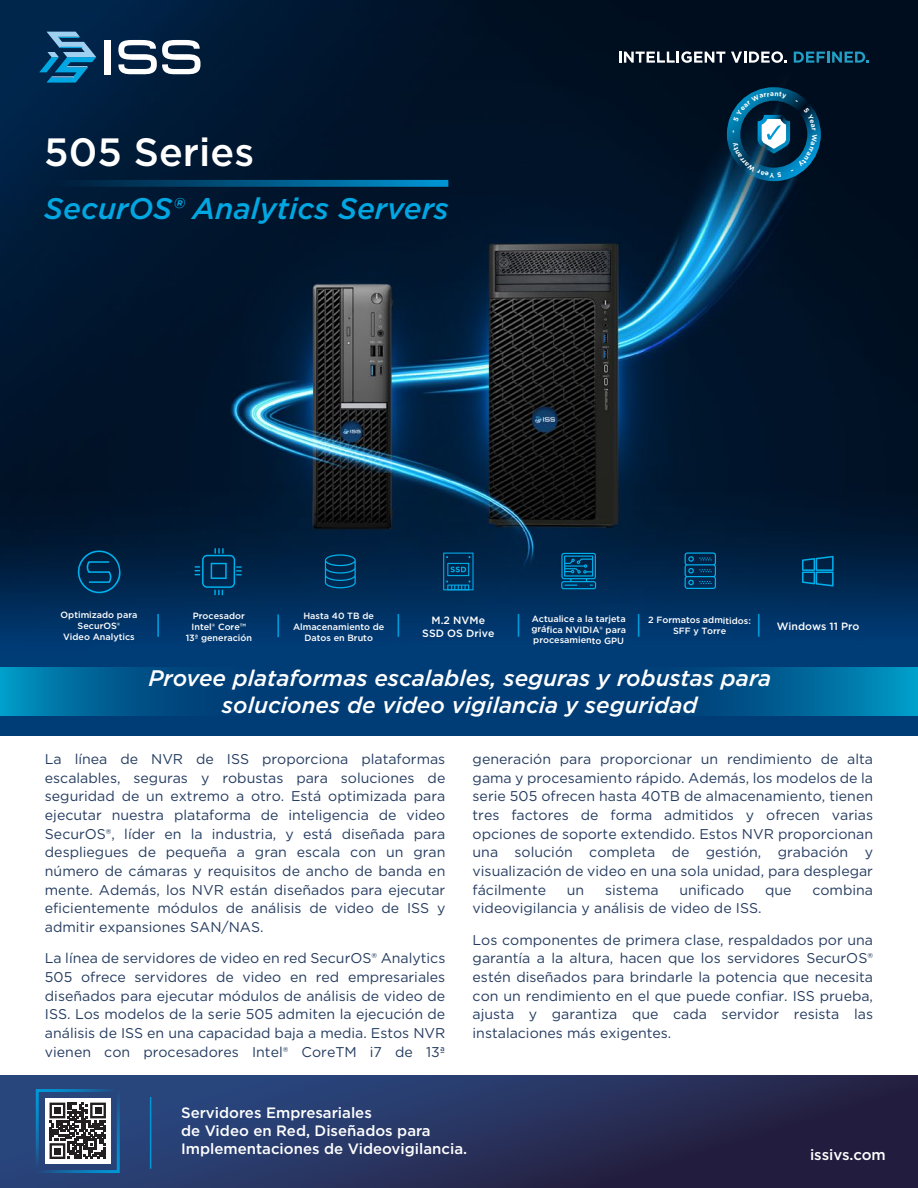
<style>
.page{position:relative;width:918px;height:1188px;background:#fff}
.page>*{position:absolute;margin:0;border:0;box-sizing:border-box;transform-origin:0 0}
.t1{font:500 39.45px "Gotham";color:#fff}
.t2{font:italic 500 29.7px "Gotham";color:#00a7e2}
.t3{font:italic 500 22.5px/27px "Gotham";color:#fff;text-align:center}
.t4{font:500 15px/18px "Gotham";color:#fff}
.t5{font:14.1px/18.6px "Gotham";color:#253c60;text-align:justify}
.t6{font:500 10.5px/12.6px "Gotham";color:#fff;text-align:center}
.t7{font:500 9px/10.8px "Gotham";color:#fff;text-align:center}
</style>
<div class="page">
<img style="left:0;top:0;width:918px;height:735px">
<svg style="left:614px;top:668px;width:304px;height:48px;background:#005f93"></svg>
<svg style="left:0;top:668px;width:294px;height:48px;background:#00598e"></svg>
<svg style="left:619px;top:51px;width:106px;height:12px"></svg>
<svg style="left:731px;top:51px;width:56px;height:12px"></svg>
<svg style="left:794px;top:52px;width:75px;height:11px"></svg>
<svg style="left:51px;top:180px;width:397px;height:7px;background:#005480"></svg>
<div style="left:105px;top:40px;width:6px;height:34px;background:#fff"></div>
<svg style="left:118px;top:40px;width:82px;height:34px"></svg>
<svg style="left:39px;top:32px;width:57px;height:51px;background:#20658e"></svg>
<hr style="left:157px;top:614px;width:2px;height:23px;background:#0098d7">
<hr style="left:277px;top:614px;width:2px;height:23px;background:#0098d7">
<svg style="left:398px;top:614px;width:1px;height:23px"></svg>
<svg style="left:518px;top:614px;width:1px;height:23px"></svg>
<svg style="left:638px;top:614px;width:1px;height:23px"></svg>
<hr style="left:758px;top:614px;width:2px;height:23px;background:#0098d7">
<svg style="left:443px;top:553px;width:31px;height:37px"></svg>
<svg style="left:802px;top:556px;width:32px;height:31px"></svg>
<svg style="left:77px;top:551px;width:44px;height:42px;background:#003a62"></svg>
<svg style="left:195px;top:548px;width:47px;height:47px;background:#003961"></svg>
<svg style="left:325px;top:554px;width:31px;height:34px"></svg>
<svg style="left:685px;top:552px;width:31px;height:37px"></svg>
<svg style="left:561px;top:553px;width:35px;height:36px"></svg>
<div style="left:727px;top:87px;width:94px;height:94px;border:14px solid #fff;border-radius:50%"></div>
<svg style="left:0;top:1076px;width:918px;height:112px;background:#26325e"></svg>
<hr style="left:150px;top:1097px;width:1px;height:72px;background:#0098d7">
<div style="left:45px;top:1098px;width:65px;height:66px;background:#fff"></div>
<svg style="left:50px;top:1103px;width:56px;height:56px"></svg>
<div style="left:54px;top:1107px;width:7px;height:7px;background:#231f20"></div>
<div style="left:95px;top:1107px;width:6px;height:7px;background:#231f20"></div>
<div style="left:54px;top:1148px;width:7px;height:6px;background:#231f20"></div>
<svg style="left:733px;top:92px;width:84px;height:85px;background:#155170"></svg>
<h1 class="t1" style="left:44px;top:126px;width:211px">505 Series</h1>
<h2 class="t2" style="left:44px;top:189px;width:406px">SecurOS® Analytics Servers</h2>
<p class="t7" style="left:61px;top:610px;width:78px">Optimizado para<br>SecurOS®<br>Video Analytics</p>
<p class="t7" style="left:186px;top:610px;width:68px">Procesador<br>Intel® Core™<br>13ª generación</p>
<p class="t7" style="left:293px;top:610px;width:93px">Hasta 40 TB de<br>Almacenamiento de<br>Datos en Bruto</p>
<p class="t7" style="left:648px;top:615px;width:104px">2 Formatos admitidos:<br>SFF y Torre</p>
<p class="t7" style="left:531px;top:613px;width:96px;text-align:justify">Actualice a la tarjeta gráfica NVIDIA® para procesamiento GPU</p>
<h3 class="t3" style="left:148px;top:664px;width:624px">Provee plataformas escalables, seguras y robustas para soluciones de video vigilancia y seguridad</h3>
<p class="t6" style="left:422px;top:614px;width:74px">M.2 NVMe<br>SSD OS Drive</p>
<p class="t6" style="left:777px;top:620px;width:84px">Windows 11 Pro</p>
<p class="t5" style="left:45px;top:750px;width:402px">La línea de NVR de ISS proporciona plataformas escalables, seguras y robustas para soluciones de seguridad de un extremo a otro. Está optimizada para ejecutar nuestra plataforma de inteligencia de video SecurOS®, líder en la industria, y está diseñada para despliegues de pequeña a gran escala con un gran número de cámaras y requisitos de ancho de banda en mente. Además, los NVR están diseñados para ejecutar eficientemente módulos de análisis de video de ISS y admitir expansiones SAN/NAS.</p>
<p class="t5" style="left:45px;top:949px;width:402px">La línea de servidores de video en red SecurOS® Analytics 505 ofrece servidores de video en red empresariales diseñados para ejecutar módulos de análisis de video de ISS. Los modelos de la serie 505 admiten la ejecución de análisis de ISS en una capacidad baja a media. Estos NVR vienen con procesadores Intel® CoreTM i7 de 13ª</p>
<p class="t5" style="left:473px;top:750px;width:402px">generación para proporcionar un rendimiento de alta gama y procesamiento rápido. Además, los modelos de la serie 505 ofrecen hasta 40TB de almacenamiento, tienen tres factores de forma admitidos y ofrecen varias opciones de soporte extendido. Estos NVR proporcionan una solución completa de gestión, grabación y visualización de video en una sola unidad, para desplegar fácilmente</p>
<p class="t5" style="left:567px;top:880px;width:19px">un</p>
<p class="t5" style="left:605px;top:880px;width:55px">sistema</p>
<p class="t5" style="left:679px;top:880px;width:66px">unificado</p>
<p class="t5" style="left:765px;top:880px;width:28px">que</p>
<p class="t5" style="left:812px;top:880px;width:62px">combina</p>
<p class="t5" style="left:473px;top:899px;width:291px">videovigilancia y análisis de video de ISS.</p>
<p class="t5" style="left:473px;top:930px;width:402px">Los componentes de primera clase, respaldados por una garantía a la altura, hacen que los servidores SecurOS® estén diseñados para brindarle la potencia que necesita con un rendimiento en el que puede confiar. ISS prueba, ajusta y garantiza que cada servidor resista las instalaciones más exigentes.</p>
<p class="t4" style="left:181px;top:1104px;width:288px">Servidores Empresariales<br>de Video en Red, Diseñados para<br>Implementaciones de Videovigilancia.</p>
<p class="t4" style="left:810px;top:1145px;width:77px">issivs.com</p>
</div>
